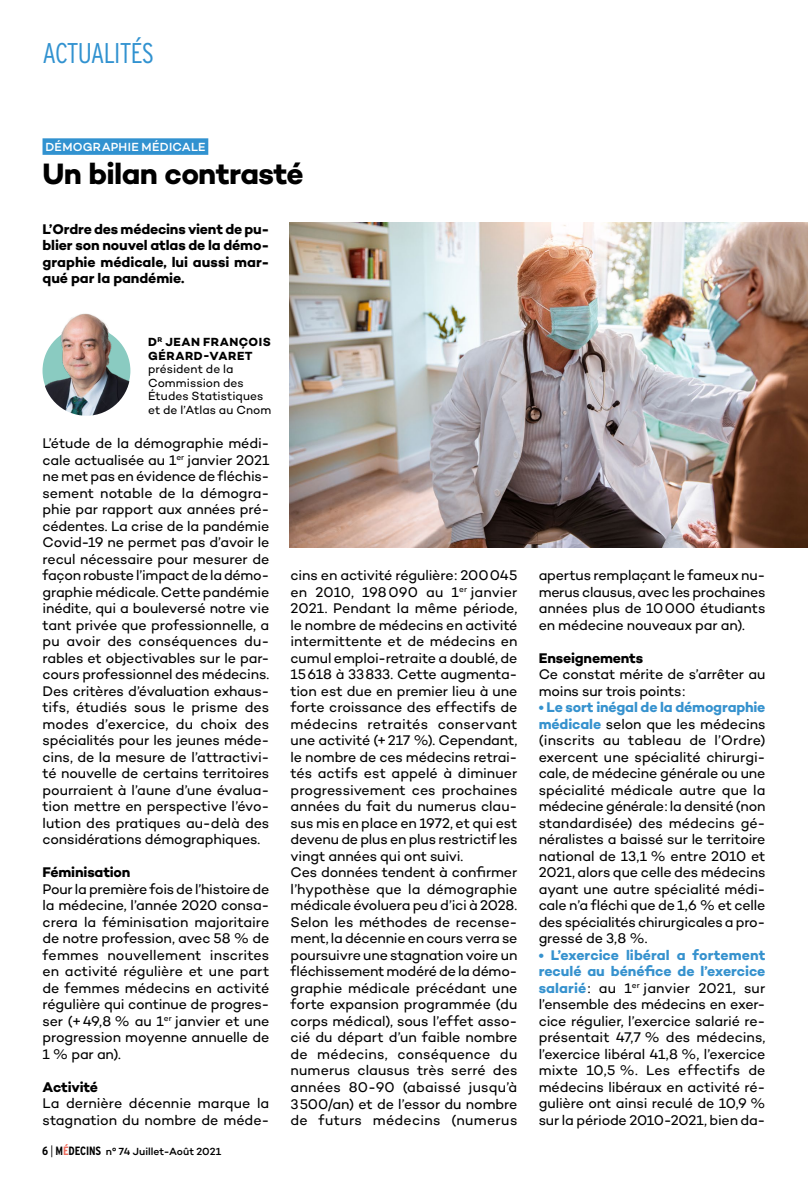
<style>
.page{position:relative;width:808px;height:1191px;background:#fff}
.page>*{position:absolute;margin:0;border:0;box-sizing:border-box;transform-origin:0 0}
.t1{font:700 30px "Campton";letter-spacing:-.025em;color:#000}
.t2{font:300 condensed 28.5px "Interstate";letter-spacing:-.03em;color:#3192d0}
.t3{font:14.25px/16.5px "Campton";letter-spacing:-.01em;color:#000;text-align:justify}
.t4{font:700 14.25px/16.5px "Campton";letter-spacing:-.01em;color:#000;text-align:justify}
.t5{font:12px/13.5px "Campton";letter-spacing:.005em;color:#000}
.t6{font:700 12px/13.5px "Campton";letter-spacing:.04em;color:#000}
.t7{font:500 12px "Campton";letter-spacing:.02em;color:#fff}
.t8{font:500 10.5px "Campton";color:#000}
.s1{font-family:"Interstate";font-weight:700;font-stretch:condensed;font-size:12px}
.s2{font-family:"Interstate";font-weight:300;font-stretch:condensed;font-size:12px}
.s3{font-family:"Interstate";font-weight:700;font-stretch:condensed;font-size:12px;color:#ed6a5b}
.s4{font-weight:700;color:#3692ce}
</style>
<div class="page">
<div style="left:43px;top:138px;width:165px;height:17px;background:#3192d0"></div>
<img style="left:290px;top:223px;width:518px;height:324px">
<img style="left:43px;top:306px;width:87px;height:110px;border-radius:44px">
<h2 class="t2" style="left:43px;top:37px;width:113px">ACTUALITÉS</h2>
<p class="t7" style="left:45px;top:139px;width:162px">DÉMOGRAPHIE MÉDICALE</p>
<h1 class="t1" style="left:43px;top:155px;width:263px">Un bilan contrasté</h1>
<p class="t4" style="left:43px;top:220px;width:228px">L’Ordre des médecins vient de pu&shy;blier son nouvel atlas de la démo&shy;graphie médicale, lui aussi mar&shy;qué par la pandémie.</p>
<p class="t6" style="left:148px;top:335px;width:124px">D<sup>R</sup> JEAN FRANÇOIS<br>GÉRARD-VARET</p>
<p class="t5" style="left:148px;top:362px;width:125px">président de la<br>Commission des<br>Études Statistiques et de l’Atlas au Cnom</p>
<p class="t3" style="left:43px;top:435px;width:228px">L’étude de la démographie médi&shy;cale actualisée au 1<sup>er</sup> janvier 2021 ne met pas en évidence de fléchis&shy;sement notable de la démogra&shy;phie par rapport aux années pré&shy;cédentes. La crise de la pandémie Covid-19 ne permet pas d’avoir le recul nécessaire pour mesurer de façon robuste l’impact de la démo&shy;graphie médicale. Cette pandémie inédite, qui a bouleversé notre vie tant privée que professionnelle, a pu avoir des conséquences du&shy;rables et objectivables sur le par&shy;cours professionnel des médecins.<br>Des critères d’évaluation exhaus&shy;tifs, étudiés sous le prisme des modes d’exercice, du choix des spécialités pour les jeunes méde&shy;cins, de la mesure de l’attractivi&shy;té nouvelle de certains territoires pourraient à l’aune d’une évalua&shy;tion mettre en perspective l’évo&shy;lution des pratiques au-delà des considérations démographiques.</p>
<p class="t4" style="left:43px;top:864px;width:90px">Féminisation</p>
<p class="t3" style="left:43px;top:880px;width:228px">Pour la première fois de l’histoire de la médecine, l’année 2020 consa&shy;crera la féminisation majoritaire de notre profession, avec 58 % de femmes nouvellement inscrites en activité régulière et une part de femmes médecins en activité régulière qui continue de progres&shy;ser (+49,8 % au 1<sup>er</sup> janvier et une progression moyenne annuelle de 1 % par an).</p>
<p class="t4" style="left:43px;top:1078px;width:57px">Activité</p>
<p class="t3" style="left:43px;top:1095px;width:228px">La dernière décennie marque la stagnation du nombre de méde-</p>
<p class="t8" style="left:42px;top:1145px;width:180px"><span class="s1">6</span> <span class="s2">|</span> <span class="s1">M</span><span class="s3">É</span><span class="s1">DECINS</span> n° 74 Juillet-Août 2021</p>
<p class="t3" style="left:291px;top:567px;width:228px;text-align:left">cins en activité régulière: 200045 en 2010, 198090 au 1<sup>er</sup> janvier<br>2021. Pendant la même période, le nombre de médecins en activité intermittente et de médecins en cumul emploi-retraite a doublé, de<br>15618 à 33833. Cette augmenta&shy;tion est due en premier lieu à une forte croissance des effectifs de médecins retraités conservant une activité (+217 %). Cependant, le nombre de ces médecins retrai&shy;tés actifs est appelé à diminuer progressivement ces prochaines années du fait du numerus clau&shy;sus mis en place en 1972, et qui est devenu de plus en plus restrictif les vingt années qui ont suivi.<br>Ces données tendent à confirmer l’hypothèse que la démographie médicale évoluera peu d’ici à 2028.<br>Selon les méthodes de recense&shy;ment, la décennie en cours verra se poursuivre une stagnation voire un fléchissement modéré de la démo&shy;graphie médicale précédant une forte expansion programmée (du corps médical), sous l’effet asso&shy;cié du départ d’un faible nombre de médecins, conséquence du numerus clausus très serré des années 80-90 (abaissé jusqu’à<br>3500/an) et de l’essor du nombre de futurs médecins (numerus</p>
<p class="t3" style="left:539px;top:567px;width:228px">apertus remplaçant le fameux nu&shy;merus clausus, avec les prochaines années plus de 10000 étudiants en médecine nouveaux par an).</p>
<p class="t4" style="left:539px;top:649px;width:106px">Enseignements</p>
<p class="t3" style="left:539px;top:666px;width:228px">Ce constat mérite de s’arrêter au moins sur trois points:</p>
<p class="t3" style="left:539px;top:699px;width:228px"><span class="s4">• Le sort inégal de la démographie médicale</span> selon que les médecins (inscrits au tableau de l’Ordre) exercent une spécialité chirurgi&shy;cale, de médecine générale ou une spécialité médicale autre que la médecine générale: la densité (non standardisée) des médecins gé&shy;néralistes a baissé sur le territoire national de 13,1 % entre 2010 et 2021, alors que celle des médecins ayant une autre spécialité médi&shy;cale n’a fléchi que de 1,6 % et celle des spécialités chirurgicales a pro&shy;gressé de 3,8 %.</p>
<p class="t3" style="left:539px;top:946px;width:228px"><span class="s4">• L’exercice libéral a fortement reculé au bénéfice de l’exercice salarié</span>: au 1<sup>er</sup> janvier 2021, sur l’ensemble des médecins en exer&shy;cice régulier, l’exercice salarié re&shy;présentait 47,7 % des médecins, l’exercice libéral 41,8 %, l’exercice mixte 10,5 %. Les effectifs de médecins libéraux en activité ré&shy;gulière ont ainsi reculé de 10,9 % sur la période 2010-2021, bien da-</p>
</div>
